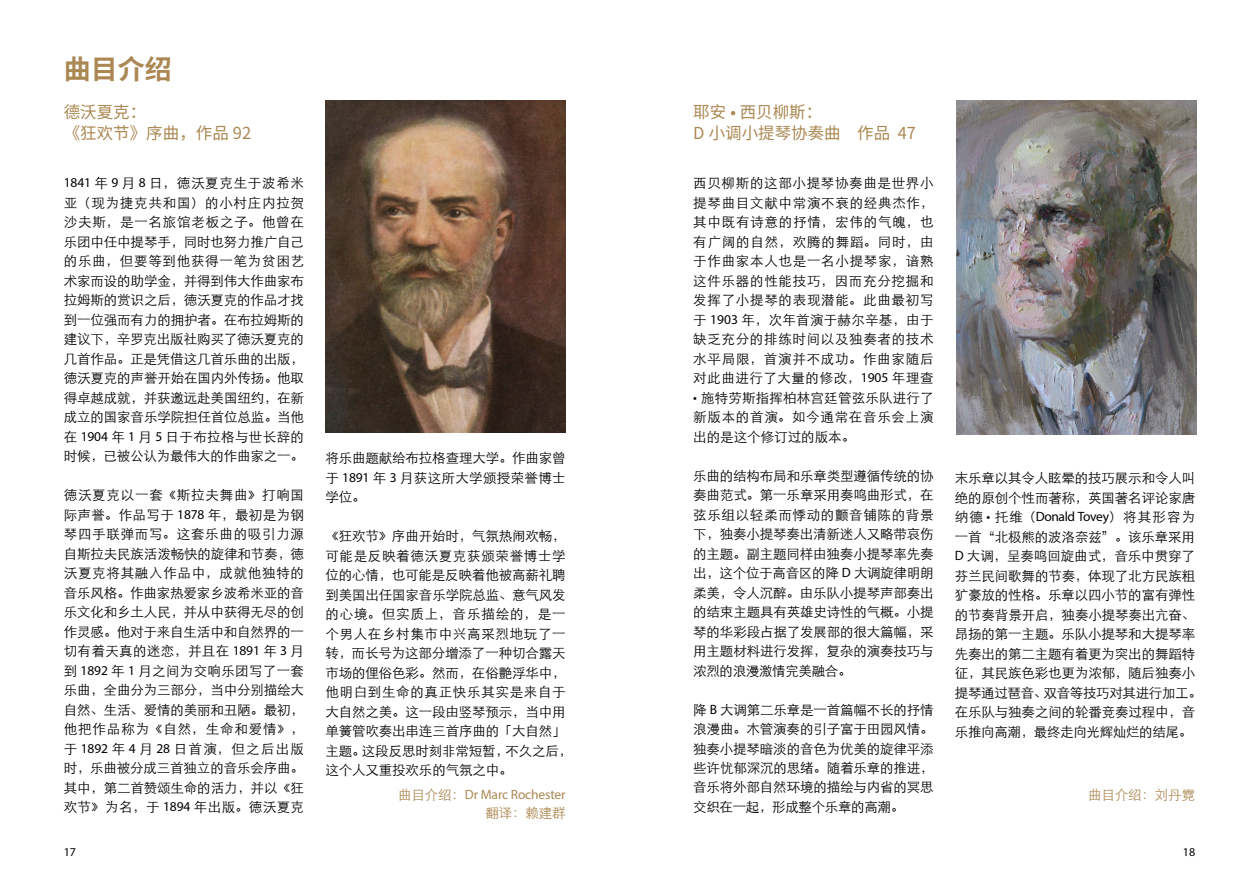
<style>
.page{position:relative;width:1259px;height:893px;background:#fff}
.page>*{position:absolute;margin:0;border:0;box-sizing:border-box;transform-origin:0 0}
.t1{font:700 27px "Source Han Sans CN";color:#ab8853}
.t2{font:16.5px/21px "Source Han Sans CN";color:#ab8853}
.t3{font:13.5px/19.5px "ST Xihei";letter-spacing:-.01em;color:#000;text-align:justify}
.t4{font:13.5px "Myriad Pro";letter-spacing:-.025em;color:#000}
.t5{font:13.5px "Myriad Pro";letter-spacing:-.01em;color:#ab8853}
.t6{font:13.5px "ST Xihei";letter-spacing:-.01em;color:#ab8853}
.t7{font:12px "Myriad Pro";color:#000}
.s1{font-family:"Myriad Pro"}
.s2{font-family:"ST Xihei"}
</style>
<div class="page">
<img style="left:325px;top:101px;width:241px;height:332px">
<img style="left:956px;top:101px;width:240px;height:333px">
<h1 class="t1" style="left:64px;top:54px;width:109px">曲目介绍</h1>
<p class="t2" style="left:64px;top:101px;width:189px">德沃夏克：<br>《狂欢节》序曲，作品 92</p>
<p class="t2" style="left:693px;top:101px;width:224px">耶安 • 西贝柳斯：<br>D 小调小提琴协奏曲　作品 47</p>
<p class="t3" style="left:64px;top:172px;width:242px"><span class="s1">1841</span> 年 <span class="s1">9</span> 月 <span class="s1">8</span> 日，徳沃夏克生于波希米亚（现为捷克共和国）的小村庄内拉贺沙夫斯，是一名旅馆老板之子。他曾在乐团中任中提琴手，同时也努力推广自己的乐曲，但要等到他获得一笔为贫困艺术家而设的助学金，并得到伟大作曲家布拉姆斯的赏识之后，徳沃夏克的作品才找到一位强而有力的拥护者。在布拉姆斯的建议下，辛罗克出版社购买了徳沃夏克的几首作品。正是凭借这几首乐曲的出版，徳沃夏克的声誉开始在国内外传扬。他取得卓越成就，并获邀远赴美国纽约，在新成立的国家音乐学院担任首位总监。当他在 <span class="s1">1904</span> 年 <span class="s1">1</span> 月 <span class="s1">5</span> 日于布拉格与世长辞的时候，已被公认为最伟大的作曲家之一。</p>
<p class="t3" style="left:64px;top:484px;width:242px">徳沃夏克以一套《斯拉夫舞曲》打响国际声誉。作品写于 <span class="s1">1878</span> 年，最初是为钢琴四手联弹而写。这套乐曲的吸引力源自斯拉夫民族活泼畅快的旋律和节奏，徳沃夏克将其融入作品中，成就他独特的音乐风格。作曲家热爱家乡波希米亚的音乐文化和乡土人民，并从中获得无尽的创作灵感。他对于来自生活中和自然界的一切有着天真的迷恋，并且在 <span class="s1">1891</span> 年 <span class="s1">3</span> 月到 <span class="s1">1892</span> 年 <span class="s1">1</span> 月之间为交响乐团写了一套乐曲，全曲分为三部分，当中分别描绘大自然、生活、爱情的美丽和丑陋。最初，他把作品称为《自然，生命和爱情》，于 <span class="s1">1892</span> 年 <span class="s1">4</span> 月 <span class="s1">28</span> 日首演，但之后出版时，乐曲被分成三首独立的音乐会序曲。其中，第二首赞颂生命的活力，并以《狂欢节》为名，于 <span class="s1">1894</span> 年出版。徳沃夏克</p>
<p class="t3" style="left:325px;top:447px;width:242px">将乐曲题献给布拉格查理大学。作曲家曾于 <span class="s1">1891</span> 年 <span class="s1">3</span> 月获这所大学颁授荣誉博士学位。</p>
<p class="t3" style="left:325px;top:525px;width:248px;text-align:left">《狂欢节》序曲开始时，气氛热闹欢畅，可能是反映着徳沃夏克获颁荣誉博士学位的心情，也可能是反映着他被高薪礼聘到美国出任国家音乐学院总监、意气风发的心境。但实质上，音乐描绘的，是一个男人在乡村集市中兴高采烈地玩了一转，而长号为这部分增添了一种切合露天市场的俚俗色彩。然而，在俗艷浮华中，他明白到生命的真正快乐其实是来自于大自然之美。这一段由竖琴预示，当中用单簧管吹奏出串连三首序曲的「大自然」主题。这段反思时刻非常短暂，不久之后，这个人又重投欢乐的气氛之中。</p>
<p class="t5" style="left:398px;top:786px;width:169px"><span class="s2">曲目介绍：</span>Dr Marc Rochester</p>
<p class="t6" style="left:485px;top:802px;width:82px">翻译：赖建群</p>
<p class="t3" style="left:693px;top:172px;width:242px">西贝柳斯的这部小提琴协奏曲是世界小提琴曲目文献中常演不衰的经典杰作，其中既有诗意的抒情，宏伟的气魄，也有广阔的自然，欢腾的舞蹈。同时，由于作曲家本人也是一名小提琴家，谙熟这件乐器的性能技巧，因而充分挖掘和发挥了小提琴的表现潜能。此曲最初写于 <span class="s1">1903</span> 年，次年首演于赫尔辛基，由于缺乏充分的排练时间以及独奏者的技术水平局限，首演并不成功。作曲家随后对此曲进行了大量的修改，<span class="s1">1905</span> 年理查</p>
<p class="t3" style="left:693px;top:387px;width:242px"><span class="s1">•</span> 施特劳斯指挥柏林宫廷管弦乐队进行了新版本的首演。如今通常在音乐会上演出的是这个修订过的版本。</p>
<p class="t3" style="left:693px;top:465px;width:242px">乐曲的结构布局和乐章类型遵循传统的协奏曲范式。第一乐章采用奏鸣曲形式，在弦乐组以轻柔而悸动的颤音铺陈的背景下，独奏小提琴奏出清新迷人又略带哀伤的主题。副主题同样由独奏小提琴率先奏出，这个位于高音区的降 <span class="s1">D</span> 大调旋律明朗柔美，令人沉醉。由乐队小提琴声部奏出的结束主题具有英雄史诗性的气概。小提琴的华彩段占据了发展部的很大篇幅，采用主题材料进行发挥，复杂的演奏技巧与浓烈的浪漫激情完美融合。</p>
<p class="t3" style="left:693px;top:699px;width:242px">降 <span class="s1">B</span> 大调第二乐章是一首篇幅不长的抒情浪漫曲。木管演奏的引子富于田园风情。独奏小提琴暗淡的音色为优美的旋律平添些许忧郁深沉的思绪。随着乐章的推进，音乐将外部自然环境的描绘与内省的冥思交织在一起，形成整个乐章的高潮。</p>
<p class="t3" style="left:955px;top:467px;width:242px">末乐章以其令人眩晕的技巧展示和令人叫绝的原创个性而著称，英国著名评论家唐</p>
<p class="t4" style="left:955px;top:508px;width:242px"><span class="s2">纳德</span> • <span class="s2">托维（</span>Donald Tovey<span class="s2">）将其形容为</span></p>
<p class="t3" style="left:955px;top:526px;width:248px;text-align:left">一首“北极熊的波洛奈兹”。该乐章采用<br><span class="s1">D</span> 大调，呈奏鸣回旋曲式，音乐中贯穿了芬兰民间歌舞的节奏，体现了北方民族粗犷豪放的性格。乐章以四小节的富有弹性的节奏背景开启，独奏小提琴奏出亢奋、昂扬的第一主题。乐队小提琴和大提琴率先奏出的第二主题有着更为突出的舞蹈特征，其民族色彩也更为浓郁，随后独奏小提琴通过琶音、双音等技巧对其进行加工。在乐队与独奏之间的轮番竞奏过程中，音乐推向高潮，最终走向光辉灿烂的结尾。</p>
<p class="t6" style="left:1088px;top:784px;width:109px">曲目介绍：刘丹霓</p>
<p class="t7" style="left:64px;top:845px;width:14px">17</p>
<p class="t7" style="left:1182px;top:845px;width:14px">18</p>
</div>
